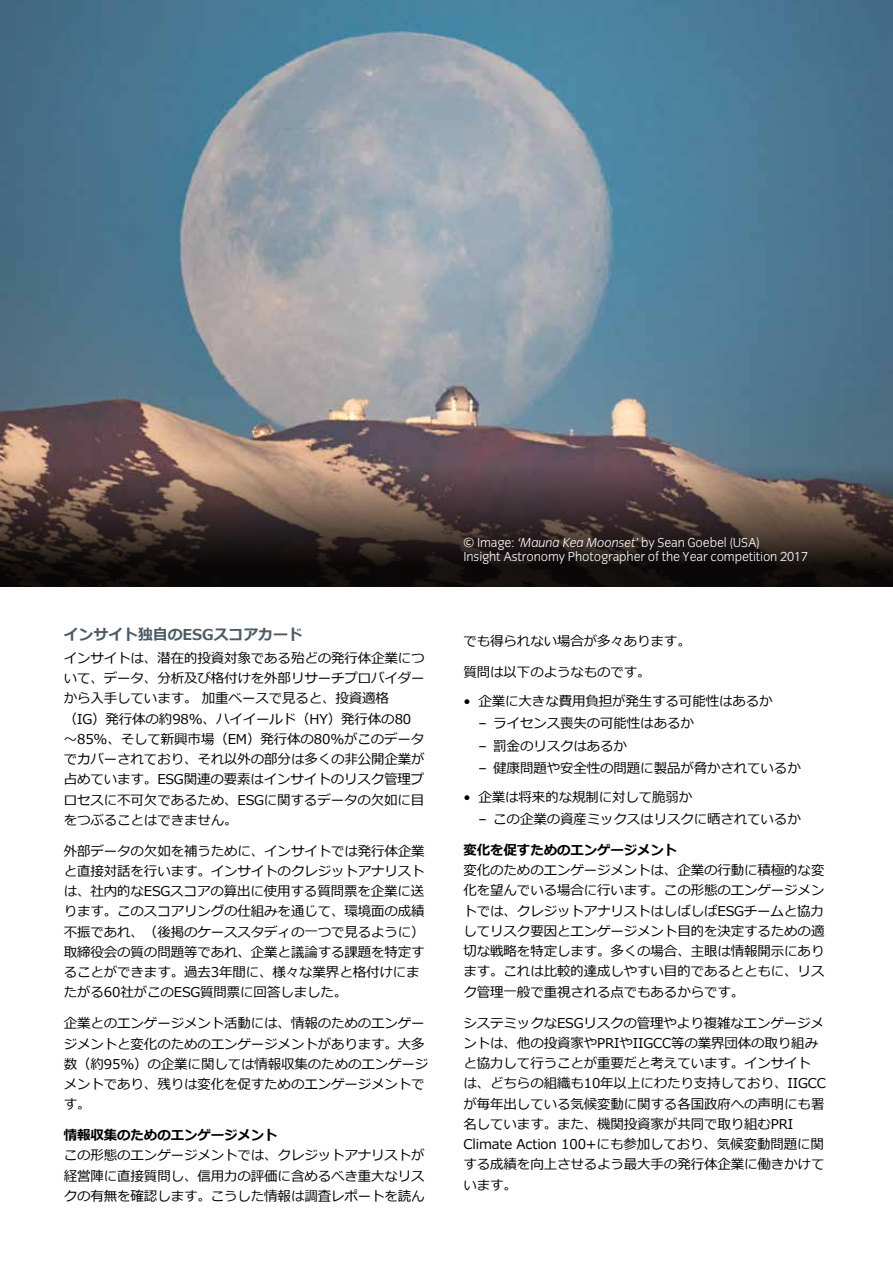
<style>
.page{position:relative;width:893px;height:1263px;background:#fff}
.page>*{position:absolute;margin:0;border:0;box-sizing:border-box;transform-origin:0 0}
.t1{font:700 15px "Meiryo";letter-spacing:-.01em;color:#4b5c67}
.t2{font:13.5px/20.2px "Meiryo";letter-spacing:-.01em;color:#000}
.t3{font:13.5px/14.2px "Congress Sans Light Std";letter-spacing:-.01em;color:#fff}
.t4{font:700 13.5px "Meiryo";letter-spacing:-.01em;color:#000}
.s1{font-style:italic}
</style>
<div class="page">
<img style="left:0;top:0;width:893px;height:396px">
<img style="left:0;top:396px;width:893px;height:191px">
<p class="t1" style="left:64px;top:624px;width:241px">インサイト独自のESGスコアカード</p>
<p class="t2" style="left:64px;top:648px;width:362px">インサイトは、潜在的投資対象である殆どの発行体企業について、データ、分析及び格付けを外部リサーチプロバイダーから入手しています。 加重ベースで見ると、投資適格<br>（IG）発行体の約98%、ハイイールド（HY）発行体の80～85%、そして新興市場（EM）発行体の80%がこのデータでカバーされており、それ以外の部分は多くの非公開企業が占めています。ESG関連の要素はインサイトのリスク管理プロセスに不可欠であるため、ESGに関するデータの欠如に目をつぶることはできません。</p>
<p class="t2" style="left:64px;top:841px;width:362px">外部データの欠如を補うために、インサイトでは発行体企業と直接対話を行います。インサイトのクレジットアナリストは、社内的なESGスコアの算出に使用する質問票を企業に送ります。このスコアリングの仕組みを通じて、環境面の成績不振であれ、（後掲のケーススタディの一つで見るように）取締役会の質の問題等であれ、企業と議論する課題を特定することができます。過去3年間に、様々な業界と格付けにまたがる60社がこのESG質問票に回答しました。</p>
<p class="t2" style="left:64px;top:1014px;width:366px">企業とのエンゲージメント活動には、情報のためのエンゲージメントと変化のためのエンゲージメントがあります。大多数（約95%）の企業に関しては情報収集のためのエンゲージメントであり、残りは変化を促すためのエンゲージメントです。</p>
<p class="t4" style="left:64px;top:1126px;width:215px">情報収集のためのエンゲージメント</p>
<p class="t2" style="left:64px;top:1146px;width:362px;text-align:justify">この形態のエンゲージメントでは、クレジットアナリストが経営陣に直接質問し、信用力の評価に含めるべき重大なリスクの有無を確認します。こうした情報は調査レポートを読ん</p>
<p class="t3" style="left:463px;top:536px;width:346px">© Image: <span class="s1">‘Mauna Kea Moonset’</span> by Sean Goebel (USA)<br>Insight Astronomy Photographer of the Year competition 2017</p>
<p class="t2" style="left:463px;top:632px;width:229px">でも得られない場合が多々あります。</p>
<p class="t2" style="left:463px;top:663px;width:189px">質問は以下のようなものです。</p>
<p class="t2" style="left:463px;top:691px;width:311px">• 企業に大きな費用負担が発生する可能性はあるか</p>
<p class="t2" style="left:478px;top:714px;width:217px">– ライセンス喪失の可能性はあるか</p>
<p class="t2" style="left:478px;top:736px;width:150px">– 罰金のリスクはあるか</p>
<p class="t2" style="left:478px;top:759px;width:324px">– 健康問題や安全性の問題に製品が脅かされているか</p>
<p class="t2" style="left:463px;top:787px;width:230px">• 企業は将来的な規制に対して脆弱か</p>
<p class="t2" style="left:478px;top:810px;width:324px">– この企業の資産ミックスはリスクに晒されているか</p>
<p class="t4" style="left:463px;top:841px;width:215px">変化を促すためのエンゲージメント</p>
<p class="t2" style="left:463px;top:861px;width:362px;text-align:justify">変化のためのエンゲージメントは、企業の行動に積極的な変化を望んでいる場合に行います。この形態のエンゲージメントでは、クレジットアナリストはしばしばESGチームと協力してリスク要因とエンゲージメント目的を決定するための適切な戦略を特定します。多くの場合、主眼は情報開示にあります。これは比較的達成しやすい目的であるとともに、リスク管理一般で重視される点でもあるからです。</p>
<p class="t2" style="left:463px;top:1013px;width:364px">システミックなESGリスクの管理やより複雑なエンゲージメントは、他の投資家やPRIやIIGCC等の業界団体の取り組みと協力して行うことが重要だと考えています。インサイトは、どちらの組織も10年以上にわたり支持しており、IIGCCが毎年出している気候変動に関する各国政府への声明にも署名しています。また、機関投資家が共同で取り組むPRI<br>Climate Action 100+にも参加しており、気候変動問題に関する成績を向上させるよう最大手の発行体企業に働きかけています。</p>
</div>
